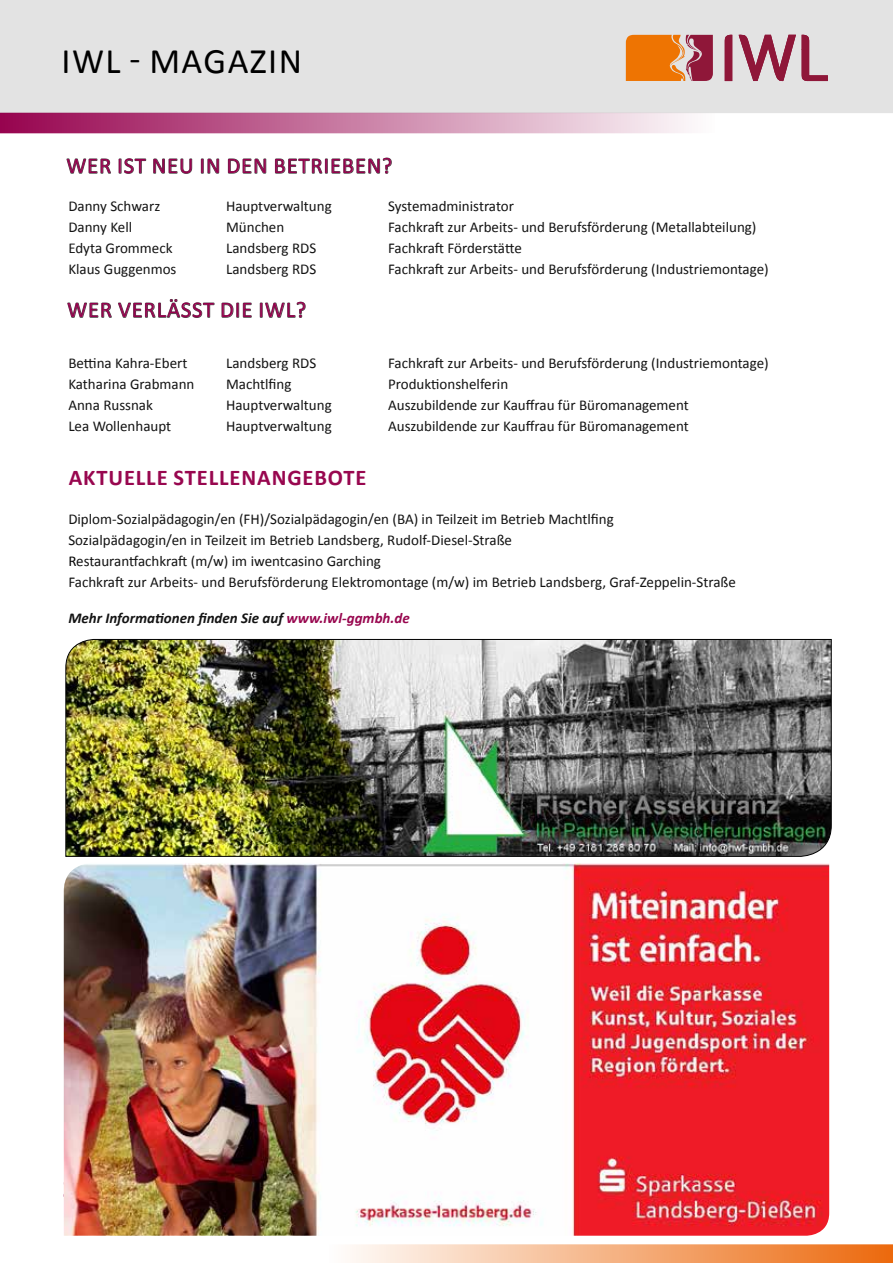
<style>
.page{position:relative;width:893px;height:1263px;background:#fff}
.page>*{position:absolute;margin:0;border:0;box-sizing:border-box;transform-origin:0 0}
.t1{font:36px "Calibri";letter-spacing:.04em;color:#000}
.t2{font:22.5px "Calibri";letter-spacing:.04em;color:#96004d}
.t3{font:700 22.5px "Calibri";letter-spacing:.04em;color:#98074f}
.t4{font:15px/21px "Calibri";color:#131313}
.t5{font:italic 700 15px "Calibri";color:#131313}
.s1{color:#000}
.s2{color:#98074f}
</style>
<div class="page">
<img style="left:64px;top:863px;width:765px;height:373px">
<svg style="left:67px;top:158px;width:44px;height:16px"></svg>
<svg style="left:119px;top:158px;width:27px;height:16px"></svg>
<svg style="left:153px;top:159px;width:39px;height:15px"></svg>
<svg style="left:201px;top:159px;width:18px;height:15px"></svg>
<svg style="left:228px;top:159px;width:38px;height:15px"></svg>
<svg style="left:275px;top:158px;width:117px;height:16px"></svg>
<svg style="left:68px;top:302px;width:44px;height:16px"></svg>
<svg style="left:118px;top:299px;width:96px;height:19px"></svg>
<svg style="left:222px;top:303px;width:30px;height:15px"></svg>
<svg style="left:260px;top:301px;width:45px;height:17px"></svg>
<svg style="left:0;top:113px;width:701px;height:21px;background:#ca81a7"></svg>
<div style="left:0;top:0;width:893px;height:113px;background:#e3e3e3"></div>
<svg style="left:626px;top:35px;width:87px;height:46px;background:#d56d31"></svg>
<svg style="left:724px;top:35px;width:104px;height:46px;background:#bf8e9c"></svg>
<svg style="left:350px;top:1244px;width:543px;height:19px;background:#f4b182"></svg>
<img style="left:65px;top:639px;width:767px;height:218px">
<h1 class="t1" style="left:62px;top:38px;width:242px">IWL - MAGAZIN</h1>
<h2 class="t2" style="left:66px;top:151px;width:327px">WER IST NEU IN DEN BETRIEBEN?</h2>
<p class="t4" style="left:68px;top:195px;width:93px">Danny Schwarz</p>
<p class="t4" style="left:226px;top:195px;width:107px">Hauptverwaltung</p>
<p class="t4" style="left:388px;top:195px;width:127px">Systemadministrator</p>
<p class="t4" style="left:68px;top:216px;width:65px">Danny Kell</p>
<p class="t4" style="left:226px;top:216px;width:60px">München</p>
<p class="t4" style="left:388px;top:216px;width:370px">Fachkraft zur Arbeits- und Berufsförderung (Metallabteilung)</p>
<p class="t4" style="left:68px;top:237px;width:106px">Edyta Grommeck</p>
<p class="t4" style="left:226px;top:237px;width:92px">Landsberg RDS</p>
<p class="t4" style="left:388px;top:237px;width:135px">Fachkraft Förderstätte</p>
<p class="t4" style="left:68px;top:258px;width:110px">Klaus Guggenmos</p>
<p class="t4" style="left:226px;top:258px;width:92px">Landsberg RDS</p>
<p class="t4" style="left:388px;top:258px;width:382px">Fachkraft zur Arbeits- und Berufsförderung (Industriemontage)</p>
<h2 class="t2" style="left:67px;top:296px;width:240px">WER VERLÄSST DIE IWL?</h2>
<p class="t4" style="left:68px;top:352px;width:121px">Bettina Kahra-Ebert</p>
<p class="t4" style="left:226px;top:352px;width:92px">Landsberg RDS</p>
<p class="t4" style="left:388px;top:352px;width:382px">Fachkraft zur Arbeits- und Berufsförderung (Industriemontage)</p>
<p class="t4" style="left:68px;top:373px;width:128px">Katharina Grabmann</p>
<p class="t4" style="left:226px;top:373px;width:67px">Machtlfing</p>
<p class="t4" style="left:388px;top:373px;width:122px">Produktionshelferin</p>
<p class="t4" style="left:68px;top:394px;width:86px">Anna Russnak</p>
<p class="t4" style="left:226px;top:394px;width:107px">Hauptverwaltung</p>
<p class="t4" style="left:388px;top:394px;width:302px">Auszubildende zur Kauffrau für Büromanagement</p>
<p class="t4" style="left:68px;top:415px;width:104px">Lea Wollenhaupt</p>
<p class="t4" style="left:226px;top:415px;width:107px">Hauptverwaltung</p>
<p class="t4" style="left:388px;top:415px;width:302px">Auszubildende zur Kauffrau für Büromanagement</p>
<h2 class="t3" style="left:69px;top:463px;width:299px">AKTUELLE STELLENANGEBOTE</h2>
<p class="t4" style="left:68px;top:508px;width:669px">Diplom-Sozialpädagogin/en (FH)/Sozialpädagogin/en (BA) in Teilzeit im Betrieb Machtlfing Sozialpädagogin/en in Teilzeit im Betrieb Landsberg, Rudolf-Diesel-Straße<br><span class="s1">R</span>estaurantfachkraft (m/w) im iwentcasino Garching<br>Fachkraft zur Arbeits- und Berufsförderung Elektromontage (m/w) im Betrieb Landsberg, Graf-Zeppelin-Straße</p>
<p class="t5" style="left:68px;top:608px;width:343px">Mehr Informationen finden Sie auf <span class="s2">www.iwl-ggmbh.de</span></p>
</div>
